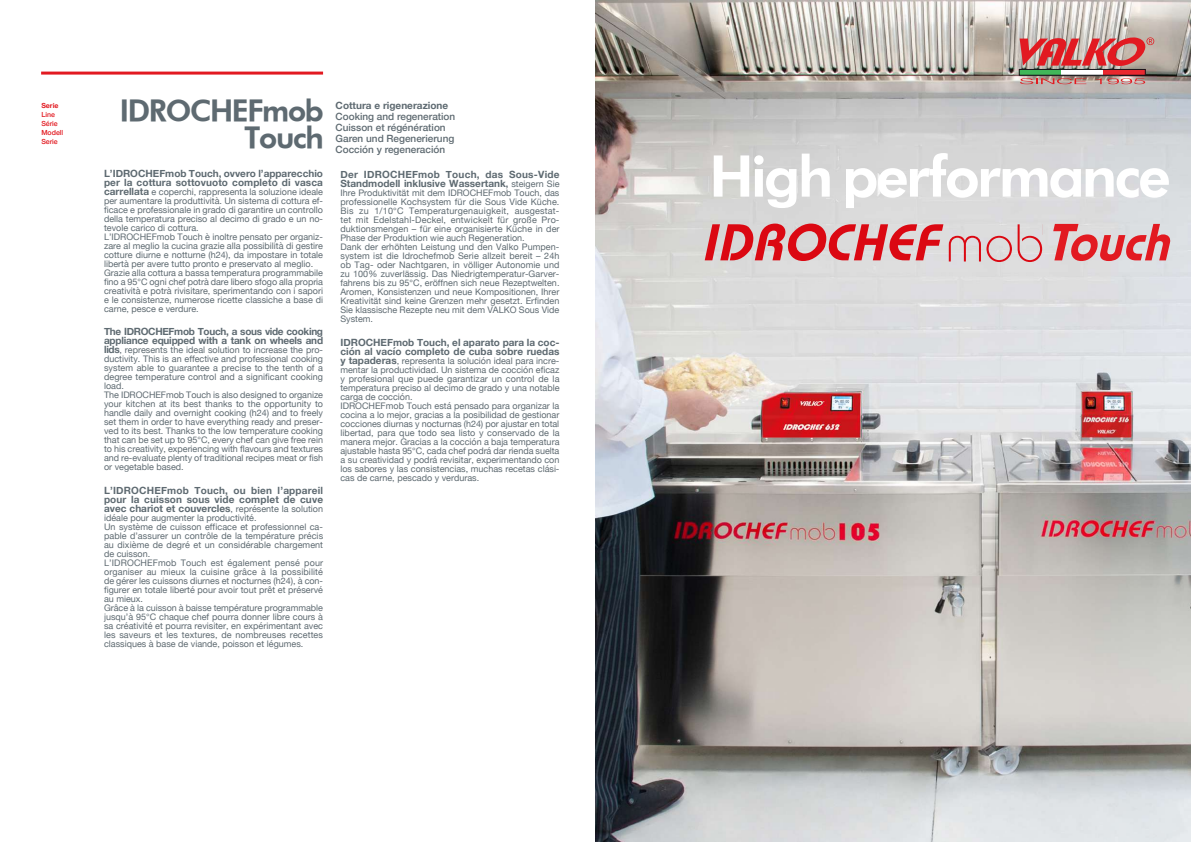
<style>
.page{position:relative;width:1191px;height:842px;background:#fff}
.page>*{position:absolute;margin:0;border:0;box-sizing:border-box;transform-origin:0 0}
.t1{font:800 57.6px "Volkswagen";color:#fff}
.t2{font:800 30px/27px "Volkswagen";color:#5e6a71;text-align:right}
.t3{font:700 10px/9px "Helvetica Neue";color:#5e6a71}
.t4{font:500 10px/11px "Helvetica Neue";color:#5e6a71}
.t5{font:700 10px/9px "Helvetica Neue";letter-spacing:-.02em;color:#5e6a71}
.t6{font:9px/9px "Helvetica Neue";color:#5e6a71}
.t7{font:500 7px/9px "Helvetica Neue";color:#e21a21}
.t8{font:700 7px "Helvetica Neue";color:#e21a21}
.s1{font-weight:700;font-size:10px}
.s2{font-weight:400;font-size:9px}
.s3{font-size:9px}
</style>
<div class="page">
<img style="left:595px;top:0;width:596px;height:842px">
<div style="left:1019px;top:69px;width:42px;height:6px;background:#41b759"></div>
<div style="left:1061px;top:69px;width:42px;height:6px;background:#fff"></div>
<div style="left:1103px;top:69px;width:42px;height:6px;background:#e9282f"></div>
<svg style="left:1019px;top:37px;width:135px;height:33px;background:#c86b6a"></svg>
<svg style="left:1020px;top:78px;width:66px;height:6px"></svg>
<svg style="left:1095px;top:78px;width:6px;height:6px"></svg>
<svg style="left:1107px;top:78px;width:38px;height:6px"></svg>
<hr style="left:41px;top:72px;width:282px;height:3px;background:#e21a21">
<svg style="left:704px;top:224px;width:470px;height:38px;background:#dc8e92"></svg>
<p class="t8" style="left:41px;top:100px;width:19px">Serie</p>
<p class="t7" style="left:41px;top:110px;width:23px">Line<br>Série<br>Modell<br>Serie</p>
<h2 class="t2" style="left:121px;top:97px;width:204px">IDROCHEFmob<br>Touch</h2>
<p class="t3" style="left:104px;top:169px;width:220px">L’IDROCHEFmob Touch, ovvero l’apparecchio per la cottura sottovuoto completo di vasca</p>
<p class="t6" style="left:104px;top:188px;width:220px"><span class="s1">carrellata</span> e coperchi, rappresenta la soluzione ideale per aumentare la produttività. Un sistema di cottura ef&shy;ficace e professionale in grado di garantire un controllo della temperatura preciso al decimo di grado e un no&shy;tevole carico di cottura.<br>L’IDROCHEFmob Touch è inoltre pensato per organiz&shy;zare al meglio la cucina grazie alla possibilità di gestire cotture diurne e notturne (h24), da impostare in totale libertà per avere tutto pronto e preservato al meglio.<br>Grazie alla cottura a bassa temperatura programmabile fino a 95°C ogni chef potrà dare libero sfogo alla propria creatività e potrà rivisitare, sperimentando con i sapori e le consistenze, numerose ricette classiche a base di carne, pesce e verdure.</p>
<p class="t5" style="left:104px;top:328px;width:220px">The IDROCHEFmob Touch, a sous vide cooking appliance equipped with a tank on wheels and</p>
<p class="t6" style="left:104px;top:346px;width:221px"><span class="s1">lids</span>, represents the ideal solution to increase the pro&shy;ductivity. This is an effective and professional cooking system able to guarantee a precise to the tenth of a degree temperature control and a significant cooking load.<br>The IDROCHEFmob Touch is also designed to organize your kitchen at its best thanks to the opportunity to handle daily and overnight cooking (h24) and to freely set them in order to have everything ready and preser&shy;ved to its best. Thanks to the low temperature cooking that can be set up to 95°C, every chef can give free rein to his creativity, experiencing with flavours and textures and re-evaluate plenty of traditional recipes meat or fish or vegetable based.</p>
<p class="t3" style="left:104px;top:486px;width:221px;text-align:justify">L’IDROCHEFmob Touch, ou bien l’appareil pour la cuisson sous vide complet de cuve avec chariot et couvercles<span class="s2">, représente la solution</span></p>
<p class="t6" style="left:104px;top:514px;width:221px">idéale pour augmenter la productivité.<br>Un système de cuisson efficace et professionnel ca&shy;pable d’assurer un contrôle de la température précis au dixième de degré et un considérable chargement de cuisson.<br>L’IDROCHEFmob Touch est également pensé pour organiser au mieux la cuisine grâce à la possibilité de gérer les cuissons diurnes et nocturnes (h24), à con&shy;figurer en totale liberté pour avoir tout prêt et préservé au mieux.<br>Grâce à la cuisson à baisse température programmable jusqu’à 95°C chaque chef pourra donner libre cours à sa créativité et pourra revisiter, en expérimentant avec les saveurs et les textures, de nombreuses recettes classiques à base de viande, poisson et légumes.</p>
<p class="t3" style="left:335px;top:101px;width:114px">Cottura e rigenerazione</p>
<p class="t4" style="left:335px;top:110px;width:121px">Cooking and regeneration<br>Cuisson et régénération<br>Garen und Regenerierung<br>Cocción y regeneración</p>
<p class="t3" style="left:340px;top:171px;width:221px">Der IDROCHEFmob Touch, das Sous-Vide<br>Standmodell inklusive Wassertank<span class="s3">,</span> <span class="s2">steigern Sie</span></p>
<p class="t6" style="left:340px;top:189px;width:221px">Ihre Produktivität mit dem IDROCHEFmob Touch, das professionelle Kochsystem für die Sous Vide Küche.<br>Bis zu 1/10°C Temperaturgenauigkeit, ausgestat&shy;tet mit Edelstahl-Deckel, entwickelt für große Pro&shy;duktionsmengen – für eine organisierte Küche in der Phase der Produktion wie auch Regeneration.<br>Dank der erhöhten Leistung und den Valko Pumpen&shy;system ist die Idrochefmob Serie allzeit bereit – 24h ob Tag- oder Nachtgaren, in völliger Autonomie und zu 100% zuverlässig. Das Niedrigtemperatur-Garver&shy;fahrens bis zu 95°C, eröffnen sich neue Rezeptwelten.<br>Aromen, Konsistenzen und neue Kompositionen, Ihrer Kreativität sind keine Grenzen mehr gesetzt. Erfinden Sie klassische Rezepte neu mit dem VALKO Sous Vide System.</p>
<p class="t3" style="left:340px;top:338px;width:220px">IDROCHEFmob Touch, el aparato para la coc&shy;ción al vacío completo de cuba sobre ruedas</p>
<p class="t6" style="left:340px;top:357px;width:221px"><span class="s1">y tapaderas</span>, representa la solución ideal para incre&shy;mentar la productividad. Un sistema de cocción eficaz y profesional que puede garantizar un control de la temperatura preciso al decimo de grado y una notable carga de cocción.<br>IDROCHEFmob Touch está pensado para organizar la cocina a lo mejor, gracias a la posibilidad de gestionar cocciones diurnas y nocturnas (h24) por ajustar en total libertad, para que todo sea listo y conservado de la manera mejor. Gracias a la cocción a baja temperatura ajustable hasta 95°C, cada chef podrá dar rienda suelta a su creatividad y podrá revisitar, experimentando con los sabores y las consistencias, muchas recetas clási&shy;cas de carne, pescado y verduras.</p>
<h1 class="t1" style="left:710px;top:141px;width:460px">High performance</h1>
</div>
